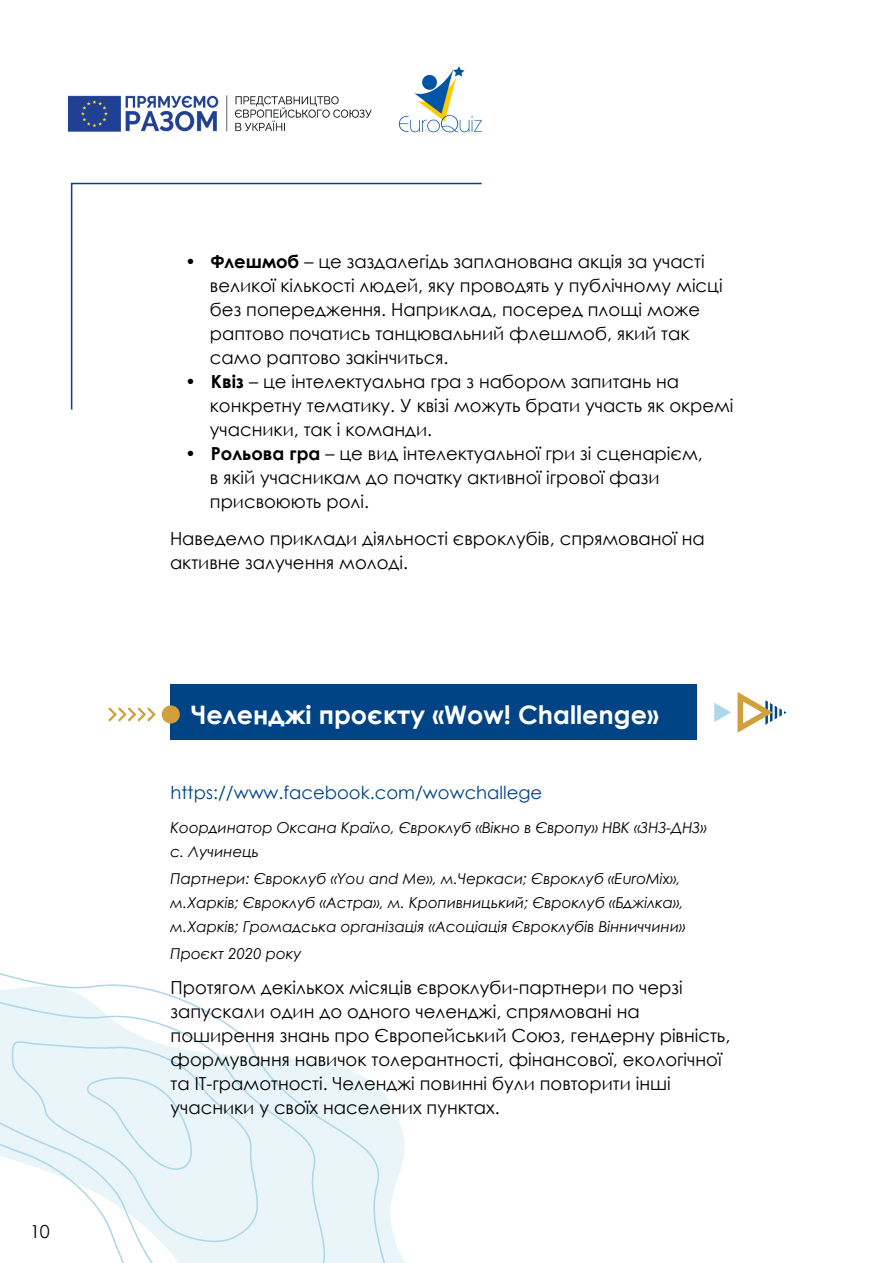
<style>
.page{position:relative;width:893px;height:1263px;background:#fff}
.page>*{position:absolute;margin:0;border:0;box-sizing:border-box;transform-origin:0 0}
.t1{font:700 25.5px "Century Gothic";color:#fff}
.t2{font:18px/24px "Century Gothic";color:#000}
.t3{font:18px "Century Gothic";color:#004486}
.t4{font:italic 15px/24px "Century Gothic";color:#000}
.s1{font-weight:700}
</style>
<div class="page">
<svg style="left:0;top:973px;width:406px;height:290px"></svg>
<svg style="left:0;top:974px;width:363px;height:289px"></svg>
<svg style="left:11px;top:1035px;width:268px;height:209px"></svg>
<div style="left:84px;top:1066px;width:122px;height:107px;background:#eaf5f9"></div>
<div style="left:170px;top:684px;width:526px;height:55px;background:#004486"></div>
<svg style="left:714px;top:703px;width:17px;height:19px"></svg>
<svg style="left:737px;top:692px;width:49px;height:41px"></svg>
<div style="left:162px;top:705px;width:18px;height:18px;background:#d0a03d;border-radius:50%"></div>
<svg style="left:108px;top:707px;width:48px;height:15px"></svg>
<svg style="left:337px;top:1029px;width:4px;height:4px"></svg>
<img style="left:398px;top:66px;width:85px;height:67px">
<img style="left:67px;top:95px;width:305px;height:37px">
<svg style="left:70px;top:182px;width:412px;height:228px"></svg>
<p class="t2" style="left:30px;top:1219px;width:21px">10</p>
<p class="t2" style="left:210px;top:249px;width:514px;text-indent:-25px">• <span class="s1">Флешмоб</span> – це заздалегідь запланована акція за участі великої кількості людей, яку проводять у публічному місці без попередження. Наприклад, посеред площі може раптово початись танцювальний флешмоб, який так само раптово закінчиться.</p>
<p class="t2" style="left:210px;top:369px;width:525px;text-indent:-25px">• <span class="s1">Квіз</span> – це інтелектуальна гра з набором запитань на конкретну тематику. У квізі можуть брати участь як окремі учасники, так і команди.</p>
<p class="t2" style="left:210px;top:441px;width:494px;text-indent:-25px">• <span class="s1">Рольова гра</span> – це вид інтелектуальної гри зі сценарієм, в якій учасникам до початку активної ігрової фази присвоюють ролі.</p>
<p class="t2" style="left:170px;top:527px;width:536px">Наведемо приклади діяльності євроклубів, спрямованої на активне залучення молоді.</p>
<h1 class="t1" style="left:191px;top:695px;width:470px">Челенджі проєкту «Wow! Challenge»</h1>
<p class="t3" style="left:171px;top:780px;width:373px">https://www.facebook.com/wowchallege</p>
<p class="t4" style="left:171px;top:816px;width:538px">Координатор Оксана Країло, Євроклуб «Вікно в Європу» НВК «ЗНЗ-ДНЗ» с. Лучинець</p>
<p class="t4" style="left:171px;top:867px;width:517px">Партнери: Євроклуб «You and Me», м.Черкаси; Євроклуб «EuroMix», м.Харків; Євроклуб «Астра», м. Кропивницький; Євроклуб «Бджілка», м.Харків; Громадська організація «Асоціація Євроклубів Вінниччини»</p>
<p class="t4" style="left:171px;top:942px;width:133px">Проєкт 2020 року</p>
<p class="t2" style="left:171px;top:975px;width:561px">Протягом декількох місяців євроклуби-партнери по черзі запускали один до одного челенджі, спрямовані на поширення знань про Європейський Союз, гендерну рівність, формування навичок толерантності, фінансової, екологічної та ІТ-грамотності. Челенджі повинні були повторити інші учасники у своїх населених пунктах.</p>
</div>
